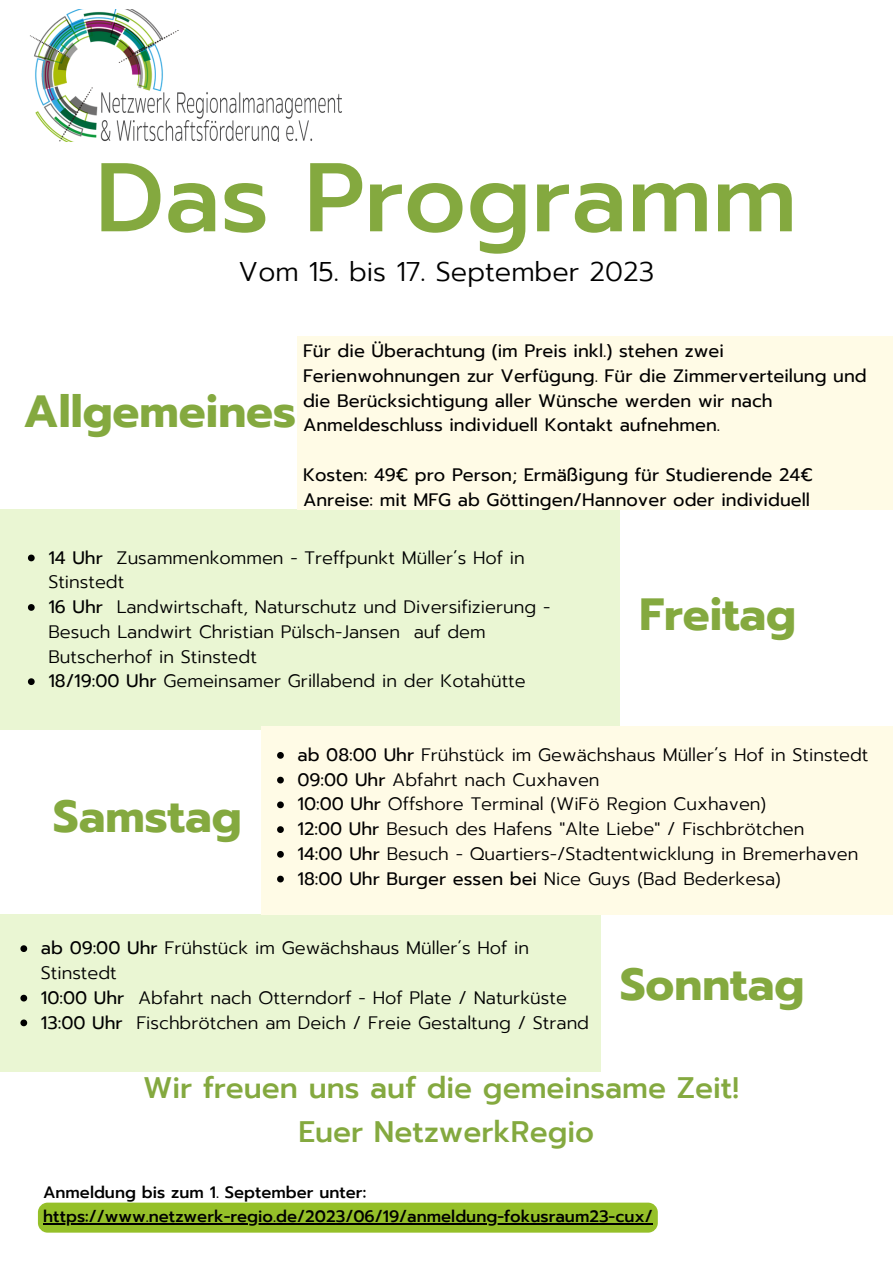
<style>
.page{position:relative;width:893px;height:1264px;background:#fff}
.page>*{position:absolute;margin:0;border:0;box-sizing:border-box;transform-origin:0 0}
.t1{font:500 97.35px "Prompt";color:#84a93f}
.t2{font:700 45px "Prompt";color:#84a93f}
.t3{font:500 29.55px "Prompt";color:#84a93f}
.t4{font:300 27px "Prompt";color:#000}
.t5{font:300 18px/24.8px "Prompt";color:#000}
.t6{font:18px/24.8px "Prompt";color:#000}
.t7{font:500 16.5px "Prompt";color:#000}
.s1{font-weight:400}
.s2{font-weight:300}
</style>
<div class="page">
<div style="left:0;top:509px;width:619px;height:221px;background:#eaf6d3"></div>
<div style="left:0;top:914px;width:600px;height:157px;background:#eaf6d3"></div>
<div style="left:297px;top:336px;width:595px;height:173px;background:#fffbe6"></div>
<div style="left:261px;top:726px;width:631px;height:188px;background:#fffbe6"></div>
<img style="left:30px;top:10px;width:312px;height:131px">
<svg style="left:28px;top:554px;width:7px;height:7px"></svg>
<svg style="left:28px;top:604px;width:7px;height:7px"></svg>
<svg style="left:28px;top:678px;width:7px;height:7px"></svg>
<svg style="left:20px;top:945px;width:7px;height:7px"></svg>
<svg style="left:20px;top:994px;width:7px;height:7px"></svg>
<svg style="left:20px;top:1019px;width:7px;height:7px"></svg>
<svg style="left:277px;top:752px;width:7px;height:6px"></svg>
<svg style="left:277px;top:776px;width:7px;height:7px"></svg>
<svg style="left:277px;top:801px;width:7px;height:7px"></svg>
<svg style="left:277px;top:826px;width:7px;height:7px"></svg>
<svg style="left:277px;top:851px;width:7px;height:6px"></svg>
<svg style="left:277px;top:875px;width:7px;height:7px"></svg>
<div style="left:38px;top:1202px;width:619px;height:30px;background:#95c029;border-radius:10px"></div>
<hr style="left:43px;top:1223px;width:609px;height:1px;background:#000">
<p class="t1" style="left:96px;top:125px;width:703px">Das Programm</p>
<p class="t4" style="left:238px;top:251px;width:417px">Vom 15. bis 17. September 2023</p>
<p class="t2" style="left:24px;top:378px;width:274px">Allgemeines</p>
<p class="t6" style="left:303px;top:339px;width:565px">Für die Überachtung (im Preis inkl.) stehen zwei Ferienwohnungen zur Verfügung. Für die Zimmerverteilung und die Berücksichtigung aller Wünsche werden wir nach Anmeldeschluss individuell Kontakt aufnehmen.</p>
<p class="t6" style="left:303px;top:462px;width:511px">Kosten: 49€ pro Person; Ermäßigung für Studierende 24€</p>
<p class="t6" style="left:303px;top:487px;width:508px">Anreise: mit MFG ab Göttingen/Hannover oder individuell</p>
<p class="t5" style="left:48px;top:545px;width:478px"><span class="s1">14 Uhr</span> Zusammenkommen - Treffpunkt Müller´s Hof in<br>Stinstedt</p>
<p class="t5" style="left:48px;top:594px;width:503px"><span class="s1">16 Uhr</span> Landwirtschaft, Naturschutz und Diversifizierung -<br>Besuch Landwirt Christian Pülsch-Jansen auf dem<br>Butscherhof in Stinstedt</p>
<p class="t5" style="left:48px;top:669px;width:479px"><span class="s1">18/19:00 Uhr</span> Gemeinsamer Grillabend in der Kotahütte</p>
<p class="t2" style="left:639px;top:580px;width:158px">Freitag</p>
<p class="t2" style="left:53px;top:782px;width:190px">Samstag</p>
<p class="t5" style="left:297px;top:742px;width:572px"><span class="s1">ab 08:00 Uhr</span> Frühstück im Gewächshaus Müller´s Hof in Stinstedt</p>
<p class="t5" style="left:297px;top:767px;width:303px"><span class="s1">09:00 Uhr</span> Abfahrt nach Cuxhaven</p>
<p class="t5" style="left:297px;top:792px;width:470px"><span class="s1">10:00 Uhr</span> Offshore Terminal (WiFö Region Cuxhaven)</p>
<p class="t5" style="left:297px;top:816px;width:508px"><span class="s1">12:00 Uhr</span> Besuch des Hafens "Alte Liebe" / Fischbrötchen</p>
<p class="t5" style="left:297px;top:841px;width:562px"><span class="s1">14:00 Uhr</span> Besuch - Quartiers-/Stadtentwicklung in Bremerhaven</p>
<p class="t6" style="left:297px;top:866px;width:484px">18:00 Uhr Burger essen bei <span class="s2">Nice Guys (Bad Bederkesa)</span></p>
<p class="t5" style="left:41px;top:935px;width:490px"><span class="s1">ab 09:00 Uhr</span> Frühstück im Gewächshaus Müller´s Hof in<br>Stinstedt</p>
<p class="t5" style="left:41px;top:985px;width:527px"><span class="s1">10:00 Uhr</span> Abfahrt nach Otterndorf - Hof Plate / Naturküste</p>
<p class="t5" style="left:41px;top:1010px;width:549px"><span class="s1">13:00 Uhr</span> Fischbrötchen am Deich / Freie Gestaltung / Strand</p>
<p class="t2" style="left:620px;top:951px;width:186px">Sonntag</p>
<p class="t3" style="left:143px;top:1065px;width:597px">Wir freuen uns auf die gemeinsame Zeit!</p>
<p class="t3" style="left:298px;top:1110px;width:297px">Euer NetzwerkRegio</p>
<p class="t7" style="left:43px;top:1179px;width:324px">Anmeldung bis zum 1. September unter:</p>
<p class="t7" style="left:43px;top:1204px;width:611px">https://www.netzwerk-regio.de/2023/06/19/anmeldung-fokusraum23-cux/</p>
</div>
